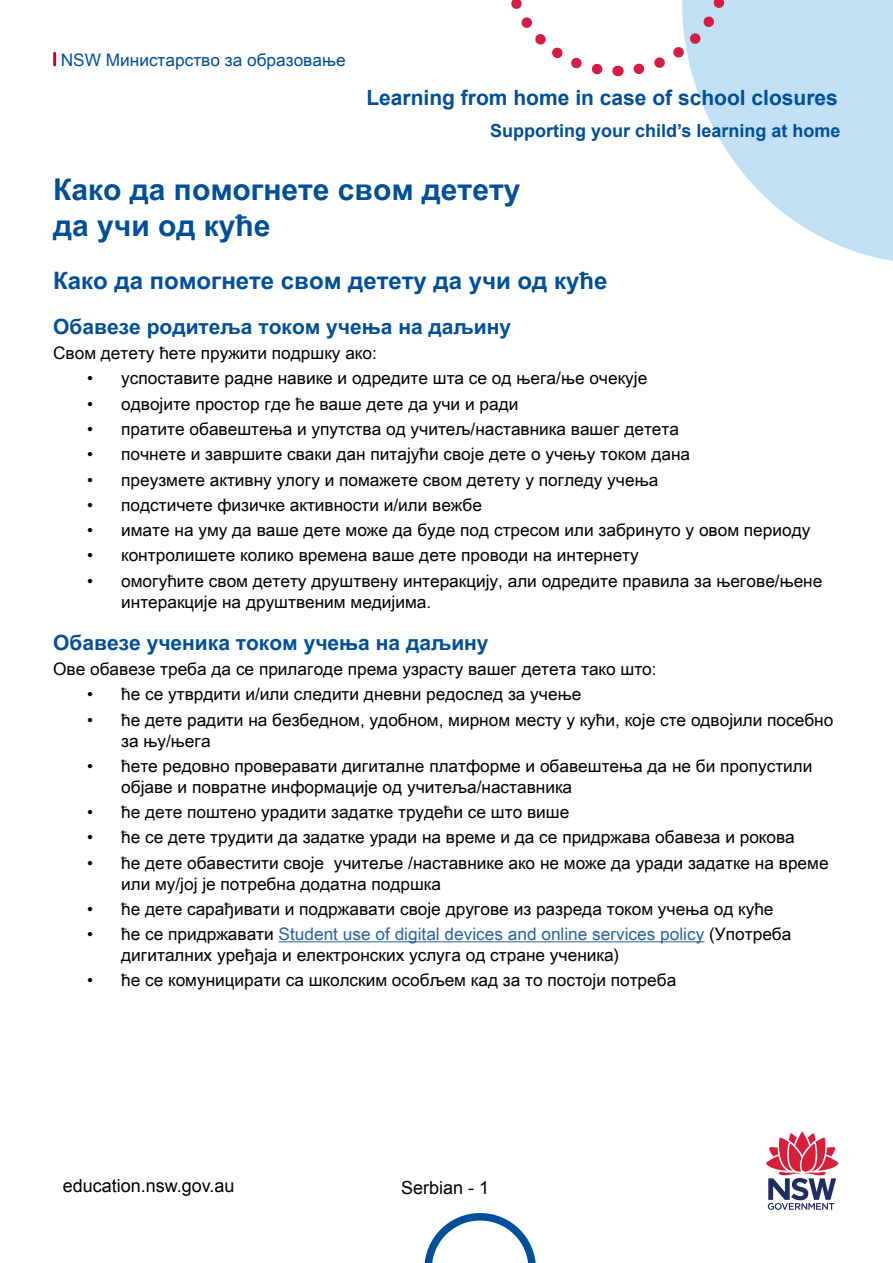
<style>
.page{position:relative;width:893px;height:1263px;background:#fff}
.page>*{position:absolute;margin:0;border:0;box-sizing:border-box;transform-origin:0 0}
.t1{font:700 30px/36px "Arial Unicode MS";color:#004f9a}
.t2{font:700 24px "Arial Unicode MS";color:#004f9a}
.t3{font:700 21px "Arial Unicode MS";color:#004f9a}
.t4{font:700 21px "Arial";color:#004f9a}
.t5{font:700 18px "Arial";color:#004f9a}
.t6{font:18px "Arial";color:#000}
.Body_before_bullet{font:17.25px/21px "Arial Unicode MS";color:#000}
.L1{font:17.25px "Arial Unicode MS";color:#004f9a}
.s1{color:#2564a2}
</style>
<div class="page">
<svg style="left:618px;top:0;width:275px;height:261px;fill:#c1e0f4"></svg>
<svg style="left:53px;top:53px;width:3px;height:12px"></svg>
<svg style="left:766px;top:1131px;width:73px;height:79px"></svg>
<svg style="left:511px;top:0;width:107px;height:77px"></svg>
<svg style="left:626px;top:0;width:112px;height:81px"></svg>
<svg style="left:424px;top:1213px;width:112px;height:50px"></svg>
<hr style="left:279px;top:941px;width:425px;height:1px;background:#2564a2">
<p class="L1" style="left:61px;top:47px;width:286px">NSW Министарство за образовање</p>
<p class="t4" style="left:366px;top:83px;width:473px">Learning from home in case of school closures</p>
<p class="t5" style="left:490px;top:119px;width:352px">Supporting your child’s learning at home</p>
<h1 class="t1" style="left:53px;top:172px;width:469px">Како да помогнете свом детету да учи од куће</h1>
<h2 class="t2" style="left:53px;top:263px;width:556px">Како да помогнете свом детету да учи од куће</h2>
<h3 class="t3" style="left:53px;top:311px;width:460px">Обавезе родитеља током учења на даљину</h3>
<p class="Body_before_bullet" style="left:53px;top:342px;width:325px">Свом детету ћете пружити подршку ако:</p>
<p class="Body_before_bullet" style="left:87px;top:367px;width:562px">• успоставите радне навике и одредите шта се од њега/ње очекује</p>
<p class="Body_before_bullet" style="left:87px;top:393px;width:433px">• одвојите простор где ће ваше дете да учи и ради</p>
<p class="Body_before_bullet" style="left:87px;top:418px;width:593px">• пратите обавештења и упутства од учитељ/наставника вашег детета</p>
<p class="Body_before_bullet" style="left:87px;top:443px;width:604px">• почнете и завршите сваки дан питајући своје дете о учењу током дана</p>
<p class="Body_before_bullet" style="left:87px;top:468px;width:573px">• преузмете активну улогу и помажете свом детету у погледу учења</p>
<p class="Body_before_bullet" style="left:87px;top:494px;width:396px">• подстичете физичке активности и/или вежбе</p>
<p class="Body_before_bullet" style="left:87px;top:519px;width:725px">• имате на уму да ваше дете може да буде под стресом или забринуто у овом периоду</p>
<p class="Body_before_bullet" style="left:87px;top:544px;width:553px">• контролишете колико времена ваше дете проводи на интернету</p>
<p class="Body_before_bullet" style="left:121px;top:569px;width:703px;text-indent:-34px">• омогућите свом детету друштвену интеракцију, али одредите правила за његове/њене интеракције на друштвеним медијима.</p>
<h3 class="t3" style="left:53px;top:627px;width:437px">Обавезе ученика током учења на даљину</h3>
<p class="Body_before_bullet" style="left:53px;top:658px;width:605px">Ове обавезе треба да се прилагоде према узрасту вашег детета тако што:</p>
<p class="Body_before_bullet" style="left:87px;top:683px;width:496px">• ће се утврдити и/или следити дневни редослед за учење</p>
<p class="Body_before_bullet" style="left:121px;top:709px;width:714px;text-indent:-34px">• ће дете радити на безбедном, удобном, мирном месту у кући, које сте одвојили посебно за њу/њега</p>
<p class="Body_before_bullet" style="left:121px;top:755px;width:693px;text-indent:-34px">• ћете редовно проверавати дигиталне платформе и обавештења да не би пропустили објаве и повратне информације од учитеља/наставника</p>
<p class="Body_before_bullet" style="left:87px;top:801px;width:484px">• ће дете поштено урадити задатке трудећи се што више</p>
<p class="Body_before_bullet" style="left:87px;top:826px;width:709px">• ће се дете трудити да задатке уради на време и да се придржава обавеза и рокова</p>
<p class="Body_before_bullet" style="left:121px;top:852px;width:709px;text-indent:-34px">• ће дете обавестити своје учитеље /наставнике ако не може да уради задатке на време или му/јој је потребна додатна подршка</p>
<p class="Body_before_bullet" style="left:87px;top:898px;width:688px">• ће дете сарађивати и подржавати своје другове из разреда током учења од куће</p>
<p class="Body_before_bullet" style="left:121px;top:923px;width:672px;text-indent:-34px">• ће се придржавати <span class="s1">Student use of digital devices and online services policy</span> (Употреба дигиталних уређаја и електронских услуга од стране ученика)</p>
<p class="Body_before_bullet" style="left:87px;top:969px;width:591px">• ће се комуницирати са школским особљем кад за то постоји потреба</p>
<p class="t6" style="left:63px;top:1174px;width:173px">education.nsw.gov.au</p>
<p class="t6" style="left:401px;top:1176px;width:90px">Serbian - 1</p>
</div>
